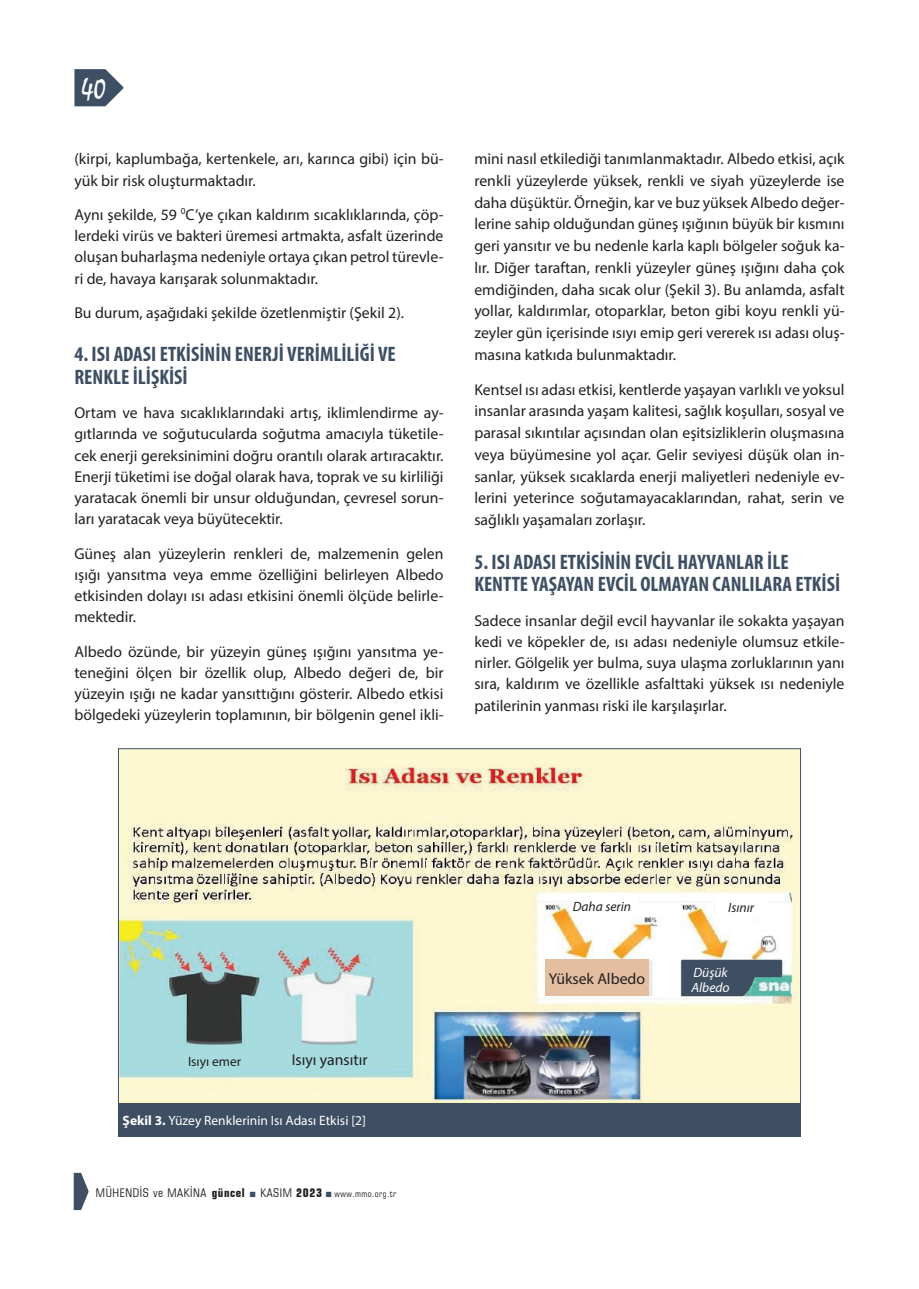
<style>
.page{position:relative;width:919px;height:1289px;background:#fff}
.page>*{position:absolute;margin:0;border:0;box-sizing:border-box;transform-origin:0 0}
.t1{font:27px "TR Mystical Plain";color:#fff}
.t2{font:700 condensed 21px/22.5px "Myriad Pro";color:#3e4f64}
.t3{font:15.75px/21.3px "Myriad Pro";color:#231f20;text-align:justify}
.t4{font:13.5px "Myriad Pro";color:#fff}
.t5{font:italic 13.5px "Myriad Pro";color:#231f20}
.t6{font:italic 13.5px/15px "Myriad Pro";color:#fff}
.t7{font:13.5px "Myriad Pro";color:#231f20}
.t8{font:condensed 12px "Square 721 BT";letter-spacing:.05em;color:#231f20}
.t9{font:condensed 9px "Square 721 BT";letter-spacing:.05em;color:#231f20}
.s1{font-weight:700}
.s2{font-size:12px}
.s3{font-weight:700;font-size:12px}
</style>
<div class="page">
<svg style="left:74px;top:69px;width:49px;height:37px"></svg>
<svg style="left:74px;top:1172px;width:14px;height:37px"></svg>
<img style="left:120px;top:750px;width:678px;height:352px">
<div style="left:185px;top:1047px;width:59px;height:26px;background:#a6dbdf"></div>
<div style="left:292px;top:1045px;width:75px;height:28px;background:#a6dbdf"></div>
<div style="left:545px;top:959px;width:103px;height:36px;background:#e4bea1"></div>
<div style="left:572px;top:893px;width:66px;height:25px;background:#fff"></div>
<div style="left:714px;top:896px;width:53px;height:22px;background:#fff"></div>
<svg style="left:681px;top:959px;width:100px;height:36px;background:#4c6474"></svg>
<div style="left:118px;top:1102px;width:682px;height:34px;background:#3e4f64"></div>
<h1 class="t1" style="left:81px;top:73px;width:27px">40</h1>
<p class="t3" style="left:74px;top:148px;width:370px">(kirpi, kaplumbağa, kertenkele, arı, karınca gibi) için bü&shy;yük bir risk oluşturmaktadır.</p>
<p class="t3" style="left:74px;top:203px;width:370px">Aynı şekilde, 59 <sup>0</sup>C’ye çıkan kaldırım sıcaklıklarında, çöp&shy;lerdeki virüs ve bakteri üremesi artmakta, asfalt üzerinde oluşan buharlaşma nedeniyle ortaya çıkan petrol türevle&shy;ri de, havaya karışarak solunmaktadır.</p>
<p class="t3" style="left:74px;top:301px;width:331px">Bu durum, aşağıdaki şekilde özetlenmiştir (Şekil 2).</p>
<h2 class="t2" style="left:74px;top:343px;width:323px">4. ISI ADASI ETKİSİNİN ENERJİ VERİMLİLİĞİ VE<br>RENKLE İLİŞKİSİ</h2>
<p class="t3" style="left:74px;top:402px;width:370px">Ortam ve hava sıcaklıklarındaki artış, iklimlendirme ay&shy;gıtlarında ve soğutucularda soğutma amacıyla tüketile&shy;cek enerji gereksinimini doğru orantılı olarak artıracaktır.<br>Enerji tüketimi ise doğal olarak hava, toprak ve su kirliliği yaratacak önemli bir unsur olduğundan, çevresel sorun&shy;ları yaratacak veya büyütecektir.</p>
<p class="t3" style="left:74px;top:542px;width:370px">Güneş alan yüzeylerin renkleri de, malzemenin gelen ışığı yansıtma veya emme özelliğini belirleyen Albedo etkisinden dolayı ısı adası etkisini önemli ölçüde belirle&shy;mektedir.</p>
<p class="t3" style="left:74px;top:640px;width:370px">Albedo özünde, bir yüzeyin güneş ışığını yansıtma ye&shy;teneğini ölçen bir özellik olup, Albedo değeri de, bir yüzeyin ışığı ne kadar yansıttığını gösterir. Albedo etkisi bölgedeki yüzeylerin toplamının, bir bölgenin genel ikli-</p>
<p class="t3" style="left:474px;top:148px;width:371px;line-height:21.8px">mini nasıl etkilediği tanımlanmaktadır. Albedo etkisi, açık renkli yüzeylerde yüksek, renkli ve siyah yüzeylerde ise daha düşüktür. Örneğin, kar ve buz yüksek Albedo değer&shy;lerine sahip olduğundan güneş ışığının büyük bir kısmını geri yansıtır ve bu nedenle karla kaplı bölgeler soğuk ka&shy;lır. Diğer taraftan, renkli yüzeyler güneş ışığını daha çok emdiğinden, daha sıcak olur (Şekil 3). Bu anlamda, asfalt yollar, kaldırımlar, otoparklar, beton gibi koyu renkli yü&shy;zeyler gün içerisinde ısıyı emip geri vererek ısı adası oluş&shy;masına katkıda bulunmaktadır.</p>
<p class="t3" style="left:474px;top:378px;width:371px;line-height:21.8px">Kentsel ısı adası etkisi, kentlerde yaşayan varlıklı ve yoksul insanlar arasında yaşam kalitesi, sağlık koşulları, sosyal ve parasal sıkıntılar açısından olan eşitsizliklerin oluşmasına veya büyümesine yol açar. Gelir seviyesi düşük olan in&shy;sanlar, yüksek sıcaklarda enerji maliyetleri nedeniyle ev&shy;lerini yeterince soğutamayacaklarından, rahat, serin ve sağlıklı yaşamaları zorlaşır.</p>
<h2 class="t2" style="left:474px;top:550px;width:367px">5. ISI ADASI ETKİSİNİN EVCİL HAYVANLAR İLE<br>KENTTE YAŞAYAN EVCİL OLMAYAN CANLILARA ETKİSİ</h2>
<p class="t3" style="left:474px;top:609px;width:371px">Sadece insanlar değil evcil hayvanlar ile sokakta yaşayan kedi ve köpekler de, ısı adası nedeniyle olumsuz etkile&shy;nirler. Gölgelik yer bulma, suya ulaşma zorluklarının yanı sıra, kaldırım ve özellikle asfalttaki yüksek ısı nedeniyle patilerinin yanması riski ile karşılaşırlar.</p>
<p class="t7" style="left:188px;top:1052px;width:55px">Isıyı emer</p>
<p class="t3" style="left:292px;top:1049px;width:77px">Isıyı yansıtır</p>
<p class="t4" style="left:123px;top:1111px;width:245px"><span class="s1">Şekil 3.</span> Yüzey Renklerinin Isı Adası Etkisi [2]</p>
<p class="t8" style="left:96px;top:1185px;width:150px">MÜHENDİS ve MAKİNA <span class="s1">güncel</span></p>
<p class="t9" style="left:260px;top:1188px;width:137px"><span class="s2">KASIM</span> <span class="s3">2023</span> www.mmo.org.tr</p>
<p class="t5" style="left:572px;top:898px;width:60px">Daha serin</p>
<p class="t5" style="left:728px;top:899px;width:27px">Isınır</p>
<p class="t3" style="left:548px;top:967px;width:98px">Yüksek Albedo</p>
<p class="t6" style="left:691px;top:964px;width:40px">Düşük<br>Albedo</p>
</div>
